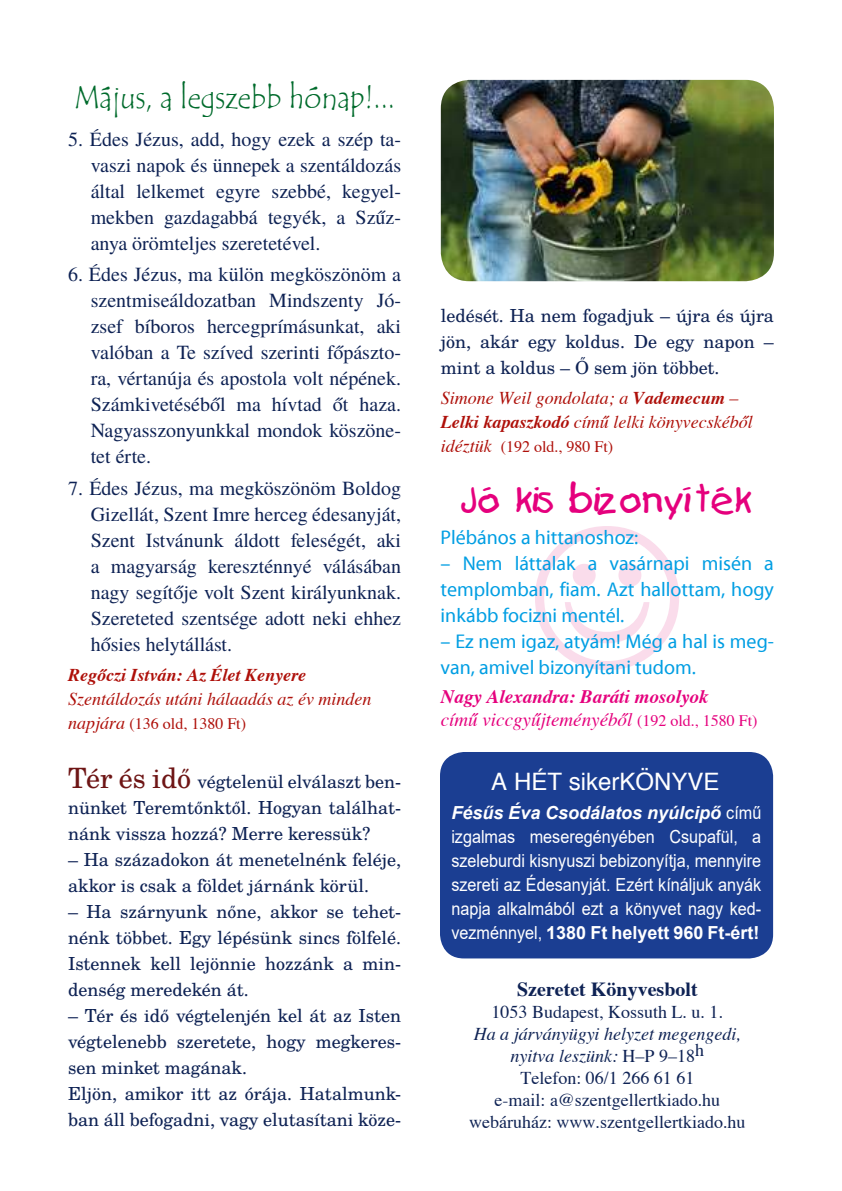
<style>
.page{position:relative;width:842px;height:1191px;background:#fff}
.page>*{position:absolute;margin:0;border:0;box-sizing:border-box;transform-origin:0 0}
.t1{font:36px "Kids Plain";letter-spacing:-.03em;color:#e5007d}
.t2{font:32px "Tempus Sans ITC";color:#006b2c;scale:.9 1}
.t3{font:24px "Helvetica";color:#fff}
.t4{font:20px/26px "Te X Gyre Termes";color:#0e2254;text-align:justify}
.t5{font:20px/26px "Myriad Pro";color:#009ee3;text-align:justify}
.t6{font:700 20px "Times";color:#0e2254}
.t7{font:italic 700 19px/22.8px "Times";color:#e5007d}
.t8{font:18px/26px "Te X Gyre Schola";color:#0e2254;text-align:justify}
.t9{font:18px/24px "Arial";color:#fff;text-align:justify;scale:.9 1}
.t10{font:18px/22px "Times";color:#0e2254;text-align:center}
.t11{font:italic 18px/24px "Times";color:#ae0f09}
.t12{font:italic 700 18px "Times";color:#ae0f09}
.t13{font:16px "Times";color:#ae0f09}
.s1{font-style:italic;font-size:18px}
.s2{font-size:28px;color:#6e1515}
.s3{font-weight:700}
.s4{font-weight:400}
.s5{font-weight:400;font-style:normal;font-size:16px}
.s6{font-weight:700;font-style:italic}
.s7{font-style:italic}
</style>
<div class="page">
<img style="left:441px;top:80px;width:333px;height:201px">
<div style="left:440px;top:752px;width:333px;height:206px;background:#1b3e92;border-radius:24px"></div>
<h2 class="t2" style="left:74px;top:81px;width:358px">Május, a legszebb hónap!...</h2>
<p class="t4" style="left:91px;top:126px;width:312px;text-indent:-23px">5. Édes Jézus, add, hogy ezek a szép ta&shy;vaszi napok és ünnepek a szentáldozás által lelkemet egyre szebbé, kegyel&shy;mekben gazdagabbá tegyék, a Szűz&shy;anya örömteljes szeretetével.</p>
<p class="t4" style="left:91px;top:262px;width:312px;text-indent:-23px">6. Édes Jézus, ma külön megköszönöm a szentmiseáldozatban Mindszenty Jó&shy;zsef bíboros hercegprímásunkat, aki valóban a Te szíved szerinti főpászto&shy;ra, vértanúja és apostola volt népének.<br>Számkivetéséből ma hívtad őt haza.<br>Nagyasszonyunkkal mondok köszöne&shy;tet érte.</p>
<p class="t4" style="left:91px;top:476px;width:312px;text-indent:-23px">7. Édes Jézus, ma megköszönöm Boldog Gizellát, Szent Imre herceg édesanyját, Szent Istvánunk áldott feleségét, aki a magyarság kereszténnyé válásában nagy segítője volt Szent királyunknak.<br>Szereteted szentsége adott neki ehhez hősies helytállást.</p>
<p class="t12" style="left:68px;top:658px;width:239px">Regőczi István: Az Élet Kenyere</p>
<p class="t11" style="left:68px;top:688px;width:305px">Szentáldozás utáni hálaadás az év minden</p>
<p class="t13" style="left:68px;top:718px;width:179px"><span class="s1">napjára</span> (136 old, 1380 Ft)</p>
<p class="t8" style="left:68px;top:768px;width:335px"><span class="s2">Tér és idő</span> végtelenül elválaszt ben&shy;nünket Teremtőnktől. Hogyan találhat&shy;nánk vissza hozzá? Merre keressük?</p>
<p class="t8" style="left:68px;top:846px;width:335px">– Ha századokon át menetelnénk feléje, akkor is csak a földet járnánk körül.</p>
<p class="t8" style="left:68px;top:898px;width:335px">– Ha szárnyunk nőne, akkor se tehet&shy;nénk többet. Egy lépésünk sincs fölfelé.<br>Istennek kell lejönnie hozzánk a min&shy;denség meredekén át.</p>
<p class="t8" style="left:68px;top:1002px;width:335px;text-align:left">– Tér és idő végtelenjén kel át az Isten végtelenebb szeretete, hogy megkeres&shy;sen minket magának.<br>Eljön, amikor itt az órája. Hatalmunk&shy;ban áll befogadni, vagy elutasítani köze-</p>
<p class="t8" style="left:441px;top:302px;width:335px">ledését. Ha nem fogadjuk – újra és újra jön, akár egy koldus. De egy napon – mint a koldus – Ő sem jön többet.</p>
<p class="t11" style="left:441px;top:387px;width:313px">Simone Weil gondolata; a <span class="s3">Vademecum</span> –<br><span class="s3">Lelki kapaszkodó</span> című lelki könyvecskéből</p>
<p class="t13" style="left:441px;top:441px;width:174px"><span class="s1">idéztük</span> (192 old., 980 Ft)</p>
<h1 class="t1" style="left:461px;top:481px;width:293px">Jó kis bizonyíték</h1>
<p class="t5" style="left:441px;top:524px;width:199px">Plébános a hittanoshoz:</p>
<p class="t5" style="left:441px;top:550px;width:335px">– Nem láttalak a vasárnapi misén a templomban, fiam. Azt hallottam, hogy inkább focizni mentél.</p>
<p class="t5" style="left:441px;top:628px;width:335px">– Ez nem igaz, atyám! Még a hal is meg&shy;van, amivel bizonyítani tudom.</p>
<p class="t7" style="left:441px;top:684px;width:318px">Nagy Alexandra: Baráti mosolyok<br><span class="s4">című viccgyűjteményéből</span> <span class="s5">(192 old., 1580 Ft)</span></p>
<p class="t3" style="left:491px;top:767px;width:230px">A HÉT sikerKÖNYVE</p>
<p class="t9" style="left:451px;top:801px;width:346px"><span class="s6">Fésűs Éva Csodálatos nyúlcipő</span> című izgalmas meseregényében Csupafül, a szeleburdi kisnyuszi bebizonyítja, mennyire szereti az Édesanyját. Ezért kínáljuk anyák napja alkalmából ezt a könyvet nagy ked&shy;vezménnyel, <span class="s3">1380 Ft helyett 960 Ft-ért!</span></p>
<p class="t6" style="left:517px;top:982px;width:182px">Szeretet Könyvesbolt</p>
<p class="t10" style="left:492px;top:1003px;width:233px">1053 Budapest, Kossuth L. u. 1.</p>
<p class="t10" style="left:469px;top:1025px;width:278px"><span class="s7">Ha a járványügyi helyzet megengedi, nyitva leszünk:</span> H–P 9–18h<br>Telefon: 06/1 266 61 61<br>e-mail: a@szentgellertkiado.hu webáruház: www.szentgellertkiado.hu</p>
</div>
